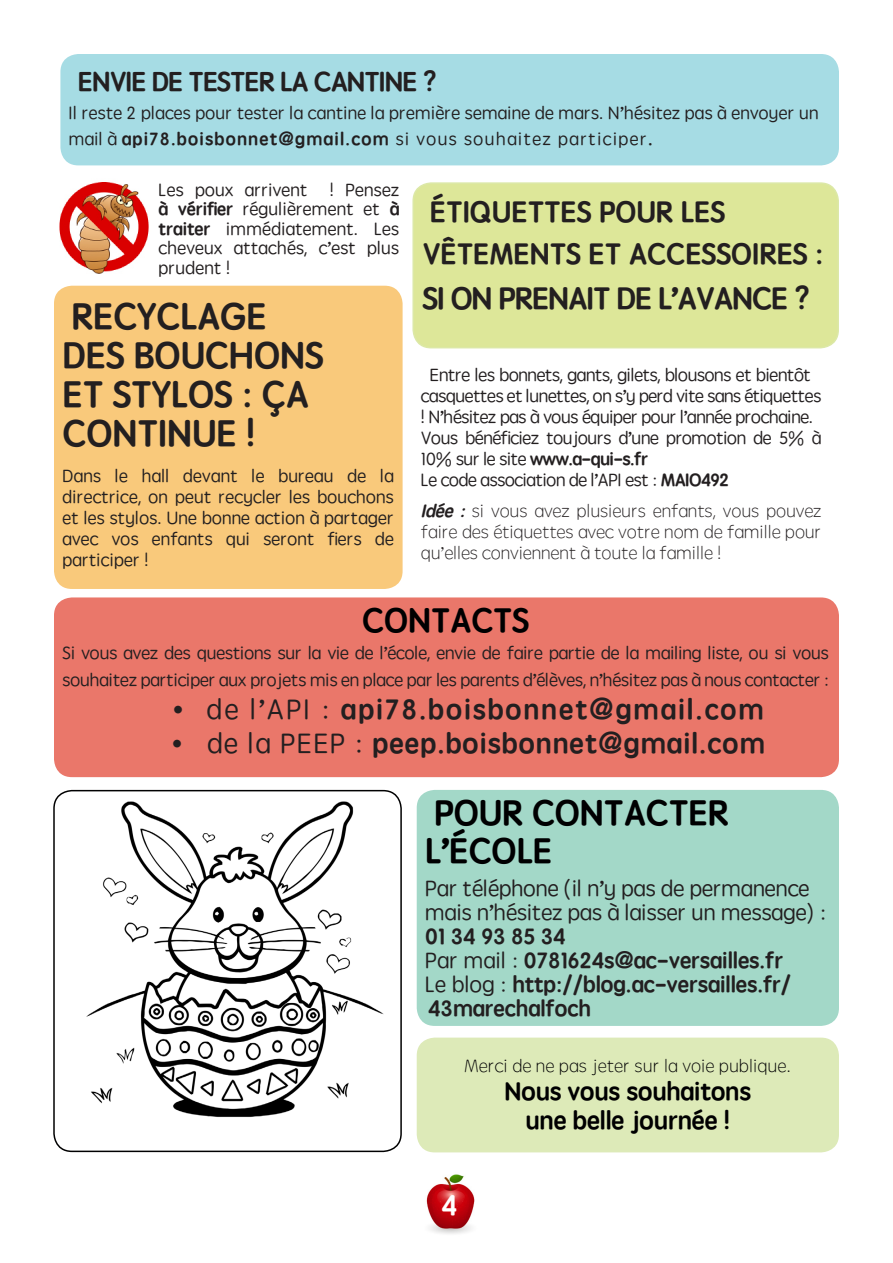
<style>
.page{position:relative;width:893px;height:1263px;background:#fff}
.page>*{position:absolute;margin:0;border:0;box-sizing:border-box;transform-origin:0 0}
.t1{font:37.5px/39px "ST Yuanti SC Bold";color:#231f20}
.t2{font:36px/37.5px "ST Yuanti SC Bold";color:#000001}
.t3{font:34.5px "ST Yuanti SC Bold";color:#000001}
.t4{font:31.5px "ST Yuanti SC Bold";letter-spacing:-.03em;color:#231f20}
.t5{font:30px "ST Yuanti SC Bold";color:#231f20}
.t6{font:28.5px "ST Yuanti SC Bold";letter-spacing:.07em;color:#231f20}
.t7{font:28.5px "ST Yuanti SC Bold";letter-spacing:.04em;color:#231f20}
.t8{font:28.5px "ST Yuanti SC Bold";color:#fff}
.t9{font:27.75px "ST Yuanti SC Bold";letter-spacing:-.03em;color:#231f20}
.t10{font:25.5px "ST Yuanti SC Bold";color:#000001}
.t11{font:22.5px "ST Yuanti SC Bold";color:#231f20}
.t12{font:22.5px "ST Yuanti SC Regular";letter-spacing:-.01em;color:#231f20}
.t13{font:18px/21px "ST Yuanti SC Regular";letter-spacing:-.015em;color:#231f20}
.t14{font:18px/21px "ST Yuanti SC Light";letter-spacing:-.01em;color:#231f20;text-align:justify}
.t15{font:18px "ST Yuanti SC Light";color:#000001}
.s1{font-family:"ST Yuanti SC Bold"}
.s2{font-family:"ST Yuanti SC Bold";font-style:italic}
.s3{font-family:"ST Yuanti SC Regular"}
</style>
<div class="page">
<div style="left:54px;top:597px;width:785px;height:180px;background:#ea776a;border-radius:18px"></div>
<img style="left:86px;top:801px;width:298px;height:316px">
<div style="left:53px;top:790px;width:349px;height:362px;border:2px solid #000001;border-radius:18px"></div>
<div style="left:417px;top:1037px;width:422px;height:115px;background:#ddeab8;border-radius:18px"></div>
<img style="left:426px;top:1174px;width:49px;height:60px">
<div style="left:413px;top:183px;width:425px;height:165px;background:#dde799;border-radius:18px"></div>
<div style="left:412px;top:182px;width:427px;height:166px;border:2px solid #dce8a7;border-radius:18px"></div>
<div style="left:417px;top:790px;width:422px;height:236px;background:#a3d8c8;border-radius:18px"></div>
<div style="left:54px;top:286px;width:349px;height:303px;background:#f9c97b;border-radius:18px"></div>
<img style="left:59px;top:182px;width:90px;height:92px">
<div style="left:60px;top:54px;width:779px;height:111px;background:#a6dce4;border-radius:18px"></div>
<div style="left:345px;top:1098px;width:47px;height:28px;background:#fff"></div>
<p class="t9" style="left:78px;top:61px;width:361px">ENVIE DE TESTER LA CANTINE ?</p>
<p class="t13" style="left:69px;top:100px;width:751px;line-height:25.5px">Il reste 2 places pour tester la cantine la première semaine de mars. N’hésitez pas à envoyer un mail à <span class="s1">api78.boisbonnet@gmail.com</span> si vous souhaitez participer<span class="s1">.</span></p>
<p class="t13" style="left:159px;top:179px;width:242px;line-height:19.5px;text-align:justify">Les poux arrivent ! Pensez <span class="s1">à vérifier</span> régulièrement et <span class="s1">à traiter</span> immédiatement. Les cheveux attachés, c’est plus prudent !</p>
<p class="t1" style="left:63px;top:297px;width:263px">RECYCLAGE<br>DES BOUCHONS<br>ET STYLOS : ÇA<br>CONTINUE !</p>
<p class="t13" style="left:63px;top:465px;width:333px;text-align:justify">Dans le hall devant le bureau de la directrice, on peut recycler les bouchons et les stylos. Une bonne action à partager avec vos enfants qui seront fiers de participer !</p>
<p class="t5" style="left:430px;top:190px;width:297px">ÉTIQUETTES POUR LES</p>
<p class="t5" style="left:422px;top:232px;width:403px">VÊTEMENTS ET ACCESSOIRES :</p>
<p class="t4" style="left:422px;top:276px;width:389px">SI ON PRENAIT DE L’AVANCE ?</p>
<p class="t13" style="left:421px;top:364px;width:402px;text-align:center">Entre les bonnets, gants, gilets, blousons et bientôt casquettes et lunettes, on s’y perd vite sans étiquettes ! N’hésitez pas à vous équiper pour l’année prochaine.</p>
<p class="t13" style="left:421px;top:427px;width:402px">Vous bénéficiez toujours d’une promotion de 5% à<br>10% sur le site <span class="s1">www.a-qui-s.fr</span></p>
<p class="t13" style="left:421px;top:469px;width:310px">Le code association de l’API est : <span class="s1">MAIO492</span></p>
<p class="t14" style="left:421px;top:500px;width:402px"><span class="s2">Idée :</span> si vous avez plusieurs enfants, vous pouvez faire des étiquettes avec votre nom de famille pour qu’elles conviennent à toute la famille !</p>
<p class="t3" style="left:362px;top:595px;width:168px">CONTACTS</p>
<p class="t13" style="left:63px;top:639px;width:768px;line-height:27px">Si vous avez des questions sur la vie de l’école, envie de faire partie de la mailing liste, ou si vous souhaitez participer aux projets mis en place par les parents d’élèves, n’hésitez pas à nous contacter :</p>
<p class="t6" style="left:173px;top:688px;width:592px"><span class="s3">• de l’API :</span> api78.boisbonnet@gmail.com</p>
<p class="t7" style="left:172px;top:723px;width:594px"><span class="s3">• de la PEEP :</span> peep.boisbonnet@gmail.com</p>
<p class="t2" style="left:425px;top:794px;width:305px">POUR CONTACTER<br>L’ÉCOLE</p>
<p class="t12" style="left:425px;top:872px;width:386px">Par téléphone (il n’y pas de permanence</p>
<p class="t12" style="left:425px;top:896px;width:403px">mais n’hésitez pas à laisser un message) :</p>
<p class="t11" style="left:425px;top:920px;width:142px">01 34 93 85 34</p>
<p class="t11" style="left:425px;top:944px;width:359px"><span class="s3">Par mail :</span> 0781624s@ac-versailles.fr</p>
<p class="t11" style="left:425px;top:968px;width:368px"><span class="s3">Le blog :</span> http://blog.ac-versailles.fr/</p>
<p class="t11" style="left:428px;top:992px;width:164px">43marechalfoch</p>
<p class="t15" style="left:464px;top:1053px;width:328px">Merci de ne pas jeter sur la voie publique.</p>
<p class="t10" style="left:505px;top:1073px;width:248px">Nous vous souhaitons</p>
<p class="t10" style="left:525px;top:1102px;width:206px">une belle journée !</p>
<p class="t8" style="left:441px;top:1184px;width:17px">4</p>
</div>
